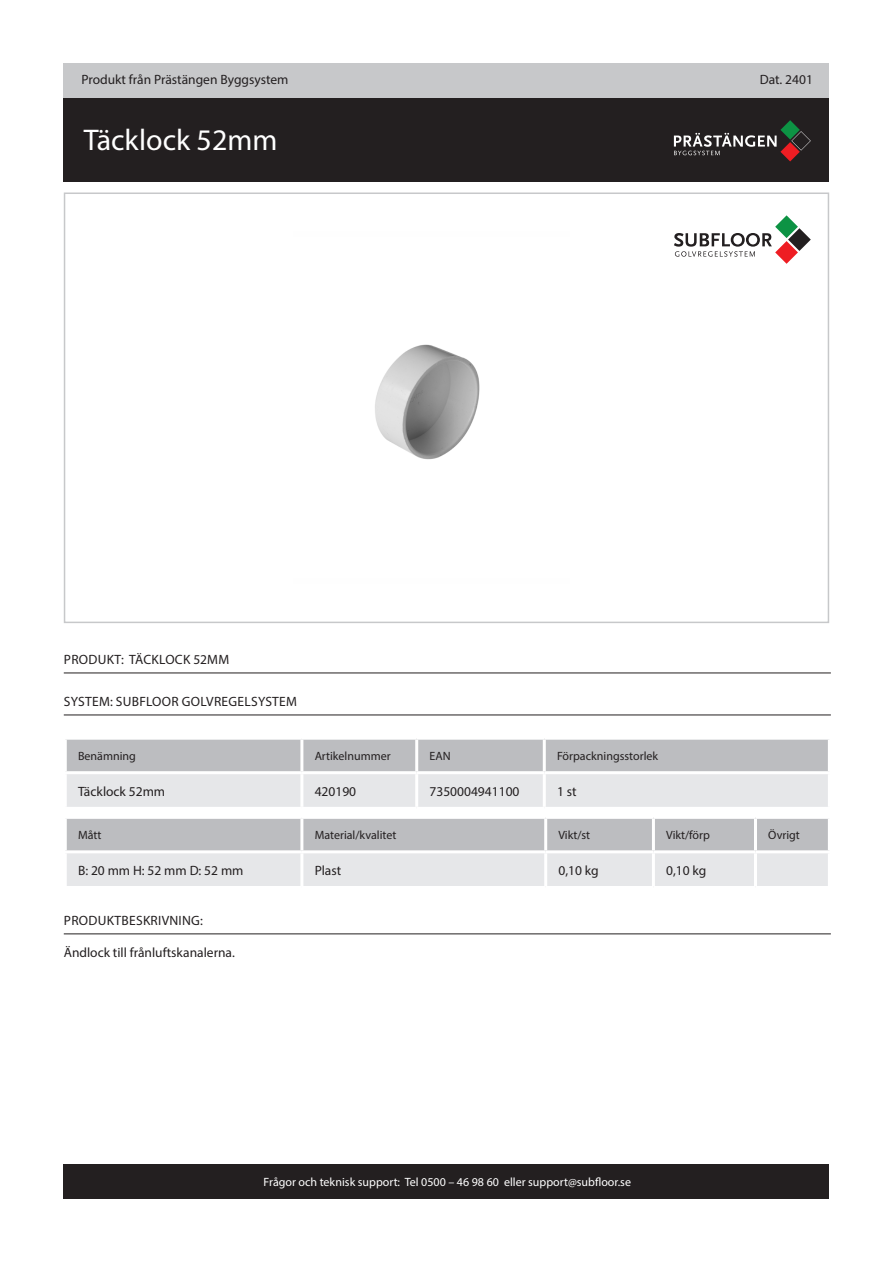
<style>
.page{position:relative;width:893px;height:1263px;background:#fff}
.page>*{position:absolute;margin:0;border:0;box-sizing:border-box;transform-origin:0 0}
.t1{font:30px "Myriad Pro";color:#fff}
.t2{font:13.5px "Myriad Pro";color:#231f20}
.t3{font:13.5px "Myriad Pro";letter-spacing:.02em;color:#231f20}
.t4{font:12px "Myriad Pro";color:#231f20}
.t5{font:12px "Myriad Pro";color:#fff}
</style>
<div class="page">
<div style="left:64px;top:97px;width:765px;height:85px;background:#231f20"></div>
<div style="left:64px;top:64px;width:765px;height:34px;background:#c7c8ca"></div>
<svg style="left:674px;top:120px;width:137px;height:41px"></svg>
<div style="left:64px;top:1164px;width:765px;height:34px;background:#231f20"></div>
<div style="left:64px;top:192px;width:765px;height:431px;border:2px solid #c7c8ca"></div>
<svg style="left:674px;top:215px;width:137px;height:49px"></svg>
<hr style="left:64px;top:672px;width:767px;height:1px;background:#231f20">
<hr style="left:64px;top:714px;width:767px;height:1px;background:#231f20">
<hr style="left:64px;top:933px;width:767px;height:1px;background:#231f20">
<svg style="left:67px;top:740px;width:761px;height:67px;background:#d1d2d5"></svg>
<hr style="left:300px;top:740px;width:3px;height:31px;background:#fff">
<hr style="left:415px;top:740px;width:3px;height:31px;background:#fff">
<hr style="left:543px;top:740px;width:3px;height:31px;background:#fff">
<hr style="left:64px;top:771px;width:238px;height:3px;background:#fff">
<hr style="left:302px;top:771px;width:115px;height:3px;background:#fff">
<hr style="left:300px;top:774px;width:3px;height:33px;background:#fff">
<hr style="left:417px;top:771px;width:127px;height:3px;background:#fff">
<hr style="left:415px;top:774px;width:3px;height:33px;background:#fff">
<hr style="left:544px;top:771px;width:287px;height:3px;background:#fff">
<hr style="left:543px;top:774px;width:3px;height:33px;background:#fff">
<svg style="left:67px;top:819px;width:761px;height:67px;background:#d1d2d5"></svg>
<hr style="left:300px;top:819px;width:3px;height:31px;background:#fff">
<hr style="left:544px;top:819px;width:3px;height:31px;background:#fff">
<hr style="left:652px;top:819px;width:3px;height:31px;background:#fff">
<hr style="left:754px;top:819px;width:3px;height:31px;background:#fff">
<hr style="left:64px;top:850px;width:238px;height:3px;background:#fff">
<hr style="left:302px;top:850px;width:244px;height:3px;background:#fff">
<hr style="left:300px;top:853px;width:3px;height:33px;background:#fff">
<hr style="left:546px;top:850px;width:107px;height:3px;background:#fff">
<hr style="left:544px;top:853px;width:3px;height:33px;background:#fff">
<hr style="left:653px;top:850px;width:102px;height:3px;background:#fff">
<hr style="left:652px;top:853px;width:3px;height:33px;background:#fff">
<hr style="left:755px;top:850px;width:76px;height:3px;background:#fff">
<hr style="left:754px;top:853px;width:3px;height:33px;background:#fff">
<img style="left:375px;top:344px;width:105px;height:116px">
<p class="t2" style="left:82px;top:72px;width:208px">Produkt från Prästängen Byggsystem</p>
<p class="t2" style="left:760px;top:72px;width:55px">Dat. 2401</p>
<p class="t1" style="left:84px;top:121px;width:195px">Täcklock 52mm</p>
<p class="t3" style="left:64px;top:651px;width:167px">PRODUKT: TÄCKLOCK 52MM</p>
<p class="t3" style="left:64px;top:693px;width:235px">SYSTEM: SUBFLOOR GOLVREGELSYSTEM</p>
<p class="t4" style="left:78px;top:748px;width:59px">Benämning</p>
<p class="t4" style="left:315px;top:748px;width:77px">Artikelnummer</p>
<p class="t4" style="left:429px;top:748px;width:23px">EAN</p>
<p class="t4" style="left:557px;top:748px;width:103px">Förpackningsstorlek</p>
<p class="t2" style="left:78px;top:783px;width:89px">Täcklock 52mm</p>
<p class="t2" style="left:315px;top:783px;width:43px">420190</p>
<p class="t2" style="left:429px;top:783px;width:92px">7350004941100</p>
<p class="t2" style="left:557px;top:783px;width:21px">1 st</p>
<p class="t4" style="left:78px;top:828px;width:25px">Mått</p>
<p class="t4" style="left:315px;top:828px;width:83px">Material/kvalitet</p>
<p class="t4" style="left:558px;top:828px;width:33px">Vikt/st</p>
<p class="t4" style="left:666px;top:828px;width:45px">Vikt/förp</p>
<p class="t4" style="left:768px;top:828px;width:33px">Övrigt</p>
<p class="t2" style="left:78px;top:862px;width:167px">B: 20 mm H: 52 mm D: 52 mm</p>
<p class="t2" style="left:315px;top:862px;width:28px">Plast</p>
<p class="t2" style="left:558px;top:862px;width:42px">0,10 kg</p>
<p class="t2" style="left:666px;top:862px;width:42px">0,10 kg</p>
<p class="t3" style="left:64px;top:912px;width:141px">PRODUKTBESKRIVNING:</p>
<p class="t2" style="left:64px;top:944px;width:173px">Ändlock till frånluftskanalerna.</p>
<p class="t5" style="left:264px;top:1175px;width:369px">Frågor och teknisk support: Tel 0500 – 46 98 60 eller support@subfloor.se</p>
</div>
